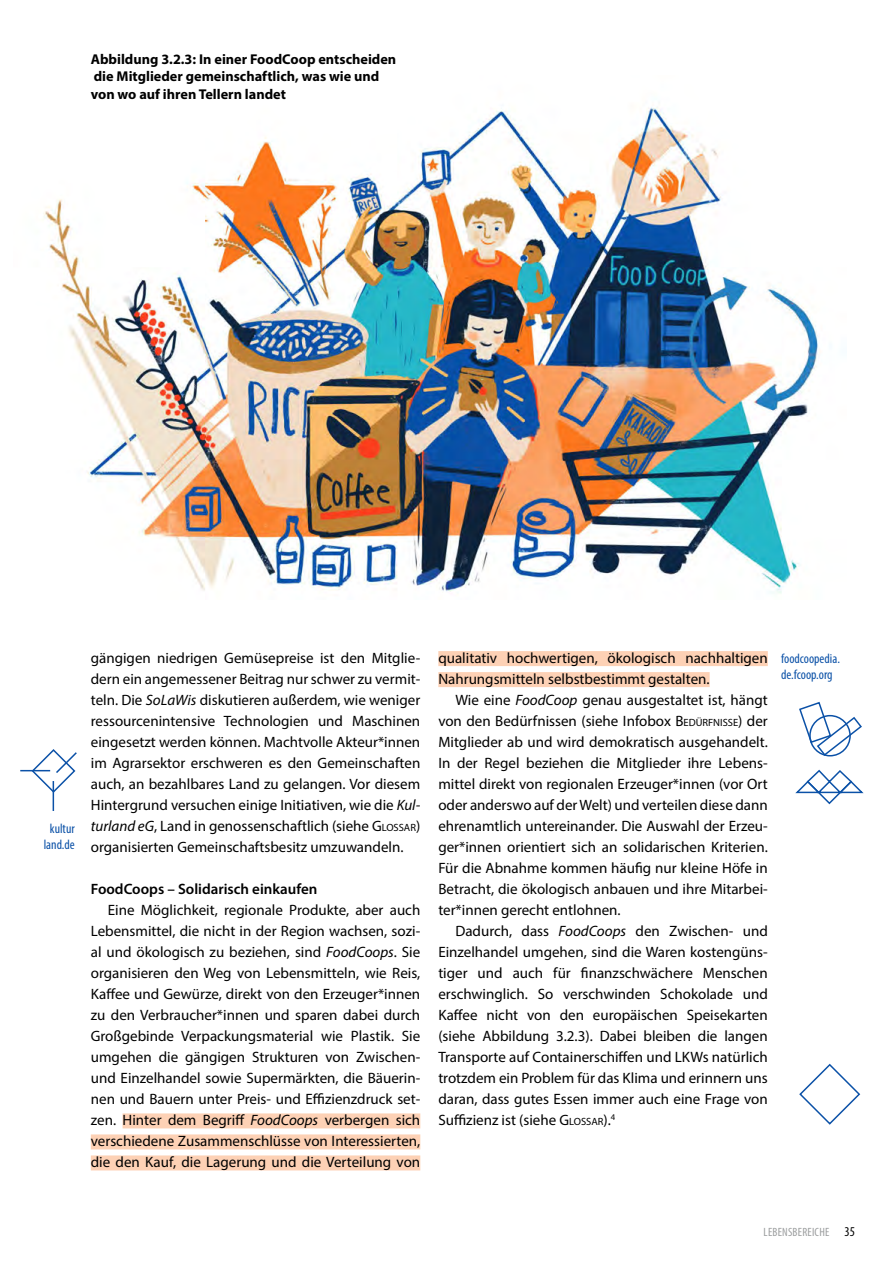
<style>
.page{position:relative;width:893px;height:1263px;background:#fff}
.page>*{position:absolute;margin:0;border:0;box-sizing:border-box;transform-origin:0 0}
.t1{font:15px/21px "Myriad Pro";color:#000;text-align:justify}
.t2{font:600 15px "Myriad Pro";color:#000}
.t3{font:700 14.25px/17.1px "Myriad Pro";color:#000}
.t4{font:condensed 13.5px/16.2px "Myriad Pro";color:#0b51a7}
.t5{font:condensed 12px "Myriad Pro";letter-spacing:.02em;color:#9c9e9f}
.s1{font-style:italic}
.s2{font-style:inherit}
.s3{font-size:10.5px}
.s4{font-size:13.5px;color:#000}
</style>
<div class="page">
<img style="left:44px;top:107px;width:776px;height:487px">
<div style="left:122px;top:1113px;width:298px;height:15px;background:#fdd1b5"></div>
<div style="left:91px;top:1134px;width:329px;height:15px;background:#fdd1b5"></div>
<div style="left:91px;top:1155px;width:329px;height:15px;background:#fdd1b5"></div>
<div style="left:438px;top:651px;width:329px;height:15px;background:#fdd1b5"></div>
<div style="left:438px;top:672px;width:271px;height:15px;background:#fdd1b5"></div>
<svg style="left:799px;top:701px;width:63px;height:55px"></svg>
<div style="left:808px;top:714px;width:42px;height:42px;border:2px solid #0b51a7;border-radius:50%"></div>
<svg style="left:795px;top:769px;width:69px;height:36px"></svg>
<svg style="left:799px;top:1063px;width:61px;height:62px"></svg>
<hr style="left:53px;top:780px;width:1px;height:30px;background:#0b51a7">
<hr style="left:20px;top:769px;width:30px;height:2px;background:#0b51a7">
<svg style="left:30px;top:749px;width:47px;height:44px"></svg>
<p class="t3" style="left:91px;top:50px;width:307px">Abbildung 3.2.3: In einer FoodCoop entscheiden die Mitglieder gemeinschaftlich, was wie und von wo auf ihren Tellern landet</p>
<p class="t4" style="left:44px;top:820px;width:33px;text-align:center">kultur land.de</p>
<p class="t1" style="left:91px;top:647px;width:331px">gängigen niedrigen Gemüsepreise ist den Mitglie&shy;dern ein angemessener Beitrag nur schwer zu vermit&shy;teln. Die <span class="s1">SoLaWis</span> diskutieren außerdem, wie weniger ressourcenintensive Technologien und Maschinen eingesetzt werden können. Machtvolle Akteur*innen im Agrarsektor erschweren es den Gemeinschaften auch, an bezahlbares Land zu gelangen. Vor diesem Hintergrund versuchen einige Initiativen, wie die <span class="s1">Kul&shy;turland eG</span>, Land in genossenschaftlich (siehe <span class="s2">G</span><span class="s3">LOSSAR</span>) organisierten Gemeinschaftsbesitz umzuwandeln.</p>
<p class="t2" style="left:91px;top:879px;width:228px">FoodCoops – Solidarisch einkaufen</p>
<p class="t1" style="left:91px;top:899px;width:331px;text-indent:17px">Eine Möglichkeit, regionale Produkte, aber auch Lebensmittel, die nicht in der Region wachsen, sozi&shy;al und ökologisch zu beziehen, sind <span class="s1">FoodCoops</span>. Sie organisieren den Weg von Lebensmitteln, wie Reis, Kaffee und Gewürze, direkt von den Erzeuger*innen zu den Verbraucher*innen und sparen dabei durch Großgebinde Verpackungsmaterial wie Plastik. Sie umgehen die gängigen Strukturen von Zwischen&shy;und Einzelhandel sowie Supermärkten, die Bäuerin&shy;nen und Bauern unter Preis- und Effizienzdruck set&shy;zen. Hinter dem Begriff <span class="s1">FoodCoops</span> verbergen sich verschiedene Zusammenschlüsse von Interessierten, die den Kauf, die Lagerung und die Verteilung von</p>
<p class="t1" style="left:438px;top:647px;width:331px">qualitativ hochwertigen, ökologisch nachhaltigen<br>Nahrungsmitteln selbstbestimmt gestalten.</p>
<p class="t1" style="left:438px;top:689px;width:331px;text-indent:17px">Wie eine <span class="s1">FoodCoop</span> genau ausgestaltet ist, hängt von den Bedürfnissen (siehe Infobox <span class="s2">B</span><span class="s3">EDÜRFNISSE</span>) der Mitglieder ab und wird demokratisch ausgehandelt.<br>In der Regel beziehen die Mitglieder ihre Lebens&shy;mittel direkt von regionalen Erzeuger*innen (vor Ort oder anderswo auf der Welt) und verteilen diese dann ehrenamtlich untereinander. Die Auswahl der Erzeu&shy;ger*innen orientiert sich an solidarischen Kriterien.<br>Für die Abnahme kommen häufig nur kleine Höfe in Betracht, die ökologisch anbauen und ihre Mitarbei&shy;ter*innen gerecht entlohnen.</p>
<p class="t1" style="left:438px;top:920px;width:331px;text-indent:17px">Dadurch, dass <span class="s1">FoodCoops</span> den Zwischen- und Einzelhandel umgehen, sind die Waren kostengüns&shy;tiger und auch für finanzschwächere Menschen erschwinglich. So verschwinden Schokolade und Kaffee nicht von den europäischen Speisekarten (siehe Abbildung 3.2.3). Dabei bleiben die langen Transporte auf Containerschiffen und LKWs natürlich trotzdem ein Problem für das Klima und erinnern uns daran, dass gutes Essen immer auch eine Frage von Suffizienz ist (siehe <span class="s2">G</span><span class="s3">LOSSAR</span>).<sup>4</sup></p>
<p class="t4" style="left:780px;top:650px;width:60px">foodcoopedia. de.fcoop.org</p>
<p class="t5" style="left:763px;top:1224px;width:93px">LEBENSBEREICHE <span class="s4">35</span></p>
</div>
